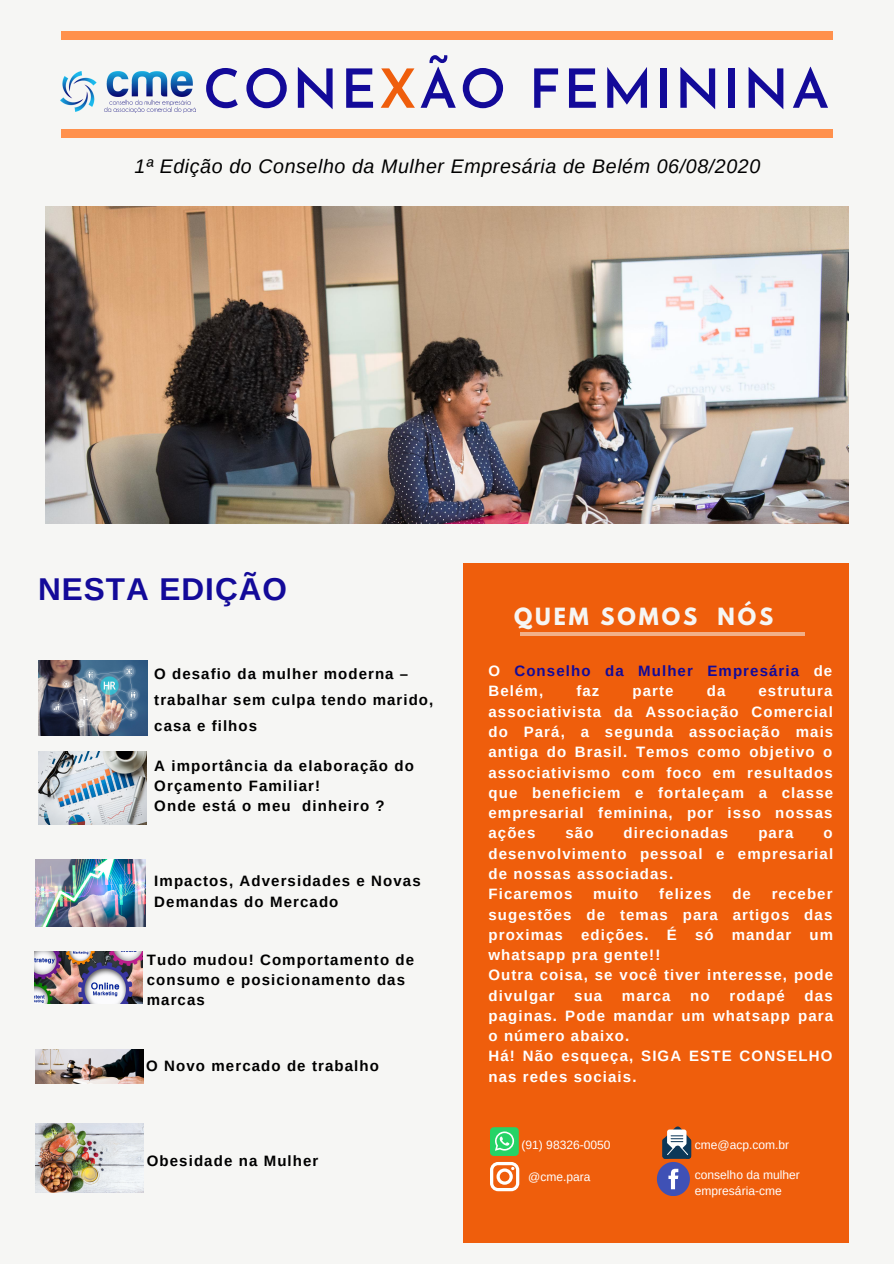
<style>
.page{position:relative;width:894px;height:1264px;background:#fff}
.page>*{position:absolute;margin:0;border:0;box-sizing:border-box;transform-origin:0 0}
.t1{font:600 54px "Josefin Sans";letter-spacing:.05em;color:#130a99}
.t2{font:700 31.5px "Arimo";letter-spacing:.03em;color:#130a99}
.t3{font:700 21px "League Spartan";letter-spacing:.14em;color:#f6f6f4}
.t4{font:italic 19.65px "Arimo";letter-spacing:.03em;color:#000}
.t5{font:700 15px/20.2px "Arimo";letter-spacing:.075em;color:#fff}
.t6{font:700 15px/20.2px "Arimo";letter-spacing:.075em;color:#000}
.t7{font:700 15px/20.2px "Arimo";letter-spacing:.075em;color:#130a99}
.t8{font:12px/15.8px "Arimo";color:#fff}
.s1{color:#ef5e0c}
.s2{color:#fff}
</style>
<div class="page">
<div style="left:0;top:0;width:893px;height:1263px;background:#f6f6f4"></div>
<div style="left:61px;top:129px;width:771px;height:8px;background:#ff914d"></div>
<div style="left:61px;top:32px;width:772px;height:8px;background:#ff914d"></div>
<div style="left:463px;top:563px;width:385px;height:679px;background:#ef5e0c"></div>
<hr style="left:520px;top:632px;width:284px;height:3px;background:#f6f6f4">
<img style="left:45px;top:207px;width:803px;height:316px">
<div style="left:490px;top:1127px;width:28px;height:28px;background:#25d366;border-radius:4px"></div>
<svg style="left:495px;top:1131px;width:19px;height:19px"></svg>
<svg style="left:490px;top:1162px;width:29px;height:29px"></svg>
<svg style="left:656px;top:1126px;width:35px;height:69px"></svg>
<img style="left:38px;top:660px;width:109px;height:76px">
<img style="left:38px;top:752px;width:108px;height:72px">
<img style="left:35px;top:1123px;width:108px;height:69px">
<img style="left:35px;top:859px;width:111px;height:67px">
<img style="left:34px;top:951px;width:109px;height:52px">
<img style="left:35px;top:1049px;width:108px;height:34px">
<img style="left:61px;top:71px;width:135px;height:42px">
<h1 class="t1" style="left:203px;top:67px;width:627px">CONE<span class="s1">X</span>ÃO FEMININA</h1>
<h3 class="t4" style="left:134px;top:155px;width:627px">1ª Edição do Conselho da Mulher Empresária de Belém 06/08/2020</h3>
<h2 class="t2" style="left:38px;top:571px;width:250px">NESTA EDIÇÃO</h2>
<p class="t6" style="left:154px;top:661px;width:280px;line-height:26px">O desafio da mulher moderna – trabalhar sem culpa tendo marido, casa e filhos</p>
<p class="t6" style="left:154px;top:755px;width:261px">A importância da elaboração do<br>Orçamento Familiar!<br>Onde está o meu dinheiro ?</p>
<p class="t6" style="left:154px;top:871px;width:268px">Impactos, Adversidades e Novas<br>Demandas do Mercado</p>
<p class="t6" style="left:147px;top:949px;width:269px">Tudo mudou! Comportamento de consumo e posicionamento das marcas</p>
<p class="t6" style="left:146px;top:1055px;width:234px">O Novo mercado de trabalho</p>
<p class="t6" style="left:147px;top:1150px;width:173px">Obesidade na Mulher</p>
<h3 class="t3" style="left:514px;top:606px;width:261px">QUEM SOMOS NÓS</h3>
<p class="t7" style="left:488px;top:661px;width:345px"><span class="s2">O</span> Conselho da Mulher Empresária <span class="s2">de<br>Belém,</span></p>
<p class="t5" style="left:576px;top:681px;width:25px">faz</p>
<p class="t5" style="left:632px;top:681px;width:43px">parte</p>
<p class="t5" style="left:706px;top:681px;width:20px">da</p>
<p class="t5" style="left:488px;top:681px;width:346px;text-align:justify;text-indent:270px">estrutura associativista da Associação Comercial do Pará, a segunda associação mais antiga do Brasil. Temos como objetivo o associativismo com foco em resultados que beneficiem e fortaleçam a classe empresarial feminina, por isso nossas ações</p>
<p class="t5" style="left:565px;top:823px;width:30px">são</p>
<p class="t5" style="left:623px;top:823px;width:106px">direcionadas</p>
<p class="t5" style="left:758px;top:823px;width:36px">para</p>
<p class="t5" style="left:488px;top:823px;width:346px;text-indent:335px">o desenvolvimento pessoal e empresarial de nossas associadas.<br>Ficaremos</p>
<p class="t5" style="left:488px;top:883px;width:346px;text-indent:283px">receber sugestões de temas para artigos das proximas edições. É só mandar um whatsapp pra gente!!<br>Outra coisa, se você tiver interesse, pode divulgar</p>
<p class="t5" style="left:593px;top:883px;width:47px">muito</p>
<p class="t5" style="left:659px;top:883px;width:54px">felizes</p>
<p class="t5" style="left:732px;top:883px;width:20px">de</p>
<p class="t5" style="left:574px;top:985px;width:30px">sua</p>
<p class="t5" style="left:621px;top:985px;width:50px">marca</p>
<p class="t5" style="left:690px;top:985px;width:21px">no</p>
<p class="t5" style="left:729px;top:985px;width:57px">rodapé</p>
<p class="t5" style="left:488px;top:985px;width:346px;text-indent:316px">das paginas. Pode mandar um whatsapp para o número abaixo.<br>Há! Não esqueça, SIGA ESTE CONSELHO nas redes sociais.</p>
<p class="t8" style="left:521px;top:1137px;width:90px">(91) 98326-0050</p>
<p class="t8" style="left:528px;top:1168px;width:64px">@cme.para</p>
<p class="t8" style="left:694px;top:1137px;width:96px">cme@acp.com.br</p>
<p class="t8" style="left:694px;top:1167px;width:106px">conselho da mulher empresária-cme</p>
</div>
